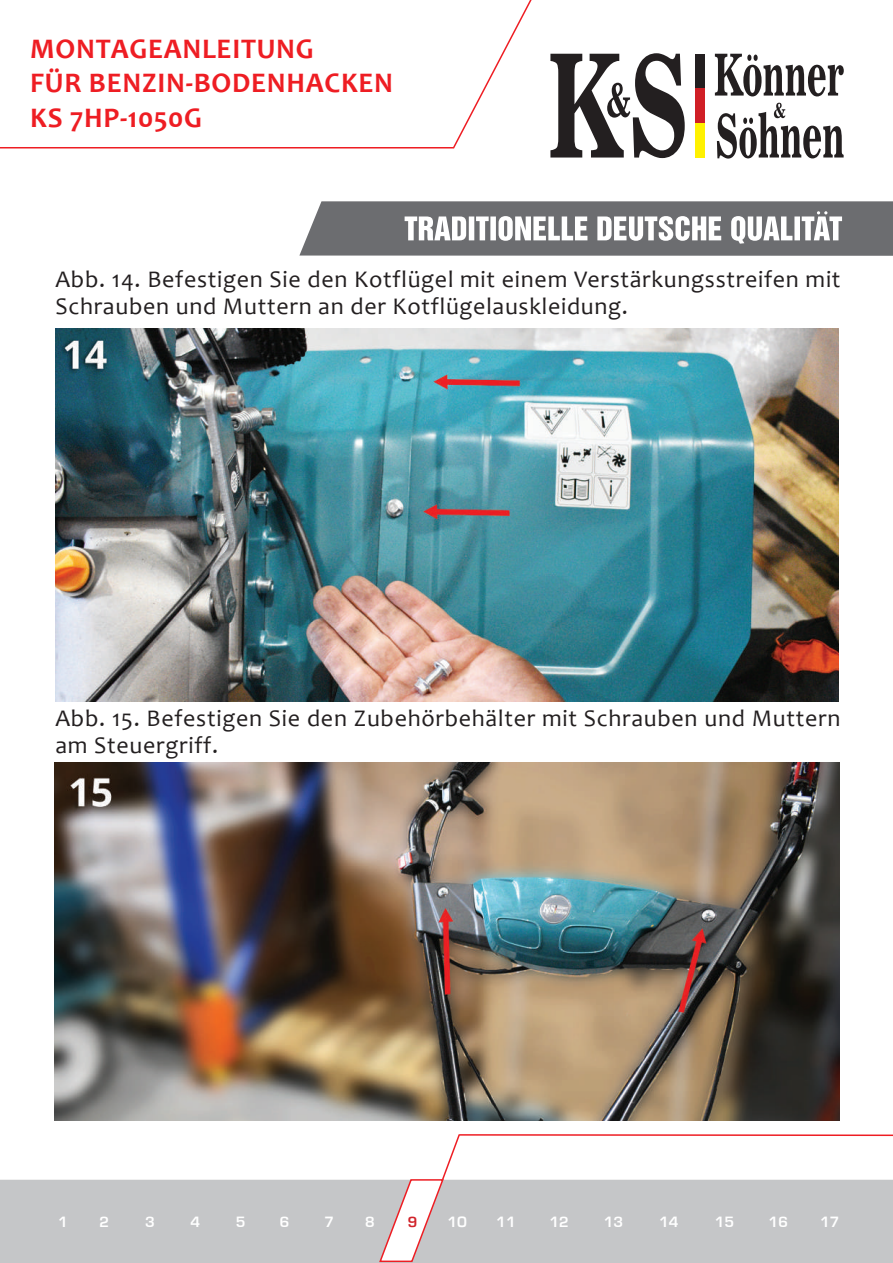
<style>
.page{position:relative;width:893px;height:1263px;background:#fff}
.page>*{position:absolute;margin:0;border:0;box-sizing:border-box;transform-origin:0 0}
.t1{font:700 28.5px/34.2px "Candara";letter-spacing:.025em;color:#ee1d23}
.t2{font:24px/27px "Candara";letter-spacing:.03em;color:#231f20}
.t3{font:13.8px "Europe Demi";color:#fff}
.t4{font:13.8px "Europe Demi";color:#d1232a}
</style>
<div class="page">
<svg style="left:715px;top:54px;width:129px;height:42px"></svg>
<svg style="left:550px;top:53px;width:135px;height:105px"></svg>
<svg style="left:717px;top:103px;width:127px;height:56px"></svg>
<div style="left:695px;top:54px;width:10px;height:34px;background:#231f20"></div>
<div style="left:695px;top:88px;width:10px;height:35px;background:#d01f26"></div>
<div style="left:695px;top:123px;width:10px;height:35px;background:#fff101"></div>
<svg style="left:0;top:0;width:532px;height:149px"></svg>
<svg style="left:299px;top:201px;width:594px;height:55px"></svg>
<img style="left:55px;top:328px;width:784px;height:373px">
<img style="left:55px;top:763px;width:784px;height:358px">
<div style="left:0;top:1180px;width:893px;height:83px;background:#c5c6c8"></div>
<svg style="left:378px;top:1134px;width:515px;height:129px"></svg>
<p class="t1" style="left:30px;top:31px;width:364px">MONTAGEANLEITUNG<br>FÜR BENZIN-BODENHACKEN<br>KS 7HP-1050G</p>
<p class="t2" style="left:55px;top:265px;width:787px">Abb. 14. Befestigen Sie den Kotflügel mit einem Verstärkungsstreifen mit<br>Schrauben und Muttern an der Kotflügelauskleidung.</p>
<p class="t2" style="left:55px;top:705px;width:786px">Abb. 15. Befestigen Sie den Zubehörbehälter mit Schrauben und Muttern am Steuergriff.</p>
<p class="t3" style="left:58px;top:1214px;width:11px">1</p>
<p class="t3" style="left:100px;top:1214px;width:11px">2</p>
<p class="t3" style="left:145px;top:1214px;width:11px">3</p>
<p class="t3" style="left:190px;top:1214px;width:11px">4</p>
<p class="t3" style="left:236px;top:1214px;width:11px">5</p>
<p class="t3" style="left:280px;top:1214px;width:11px">6</p>
<p class="t3" style="left:324px;top:1213px;width:11px">7</p>
<p class="t3" style="left:365px;top:1214px;width:11px">8</p>
<p class="t4" style="left:408px;top:1214px;width:11px">9</p>
<p class="t3" style="left:447px;top:1214px;width:21px">10</p>
<p class="t3" style="left:496px;top:1214px;width:21px">11</p>
<p class="t3" style="left:549px;top:1214px;width:21px">12</p>
<p class="t3" style="left:604px;top:1214px;width:21px">13</p>
<p class="t3" style="left:659px;top:1214px;width:21px">14</p>
<p class="t3" style="left:715px;top:1214px;width:21px">15</p>
<p class="t3" style="left:769px;top:1214px;width:21px">16</p>
<p class="t3" style="left:820px;top:1214px;width:21px">17</p>
</div>
